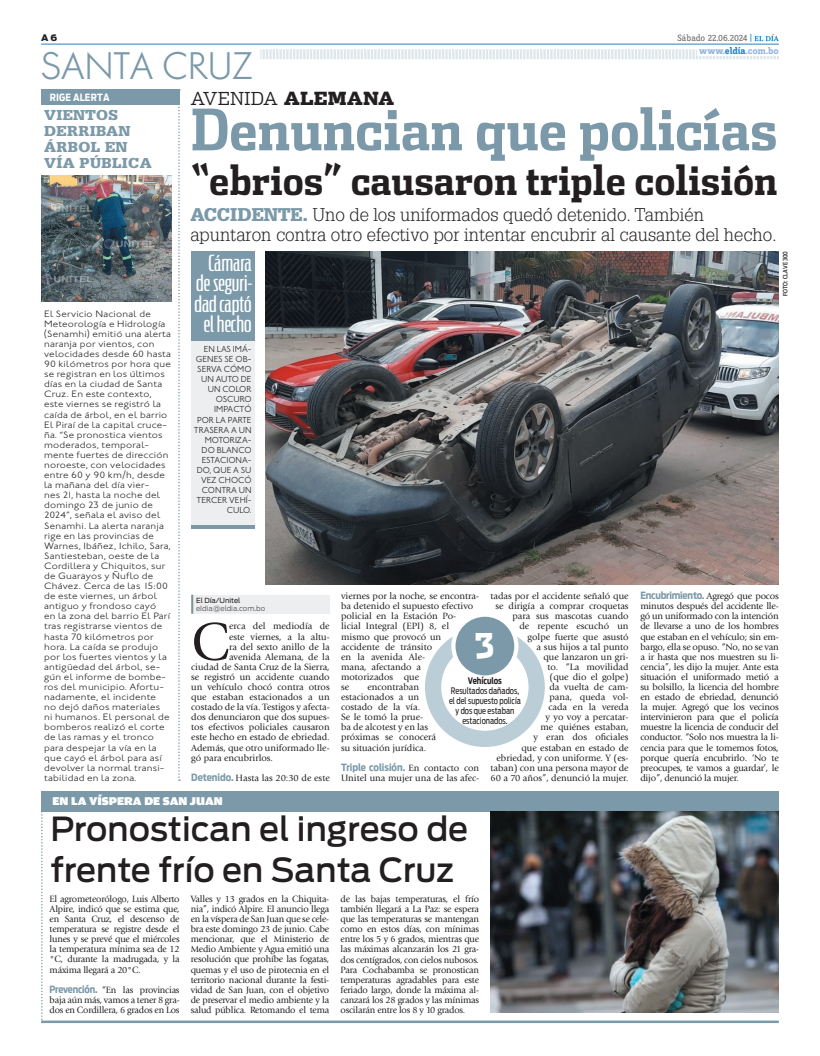
<style>
.page{position:relative;width:820px;height:1056px;background:#fff}
.page>*{position:absolute;margin:0;border:0;box-sizing:border-box;transform-origin:0 0}
.t1{font:700 57px "Dispatch Cond";letter-spacing:-.005em;color:#7b99a9}
.t2{font:55.4px "Giovanni";color:#231f20}
.t3{font:700 40.5px "Dispatch Cond";color:#231f20}
.t4{font:35px "Cg Futura Maxi Lt";color:#7b99a9}
.t5{font:900 34px "Dispatch";color:#fff;scale:.8 1}
.t6{font:500 33px/40.4px "Antenna";color:#231f20}
.t7{font:300 22px/20.2px "Antenna Comp";color:#fff;text-align:center;scale:1.4 1}
.t8{font:300 18px/20.2px "Glypha";color:#231f20}
.t9{font:300 18px "Dispatch";color:#231f20}
.t10{font:900 14px/16px "Glypha";letter-spacing:.02em;color:#7b99a9;scale:1.1 1}
.t11{font:900 12px "Amplitude Wide";color:#fff}
.t12{font:700 10px "Antenna Cond";color:#7b99a9}
.t13{font:700 10px "Antenna Cond";letter-spacing:-.02em;color:#7b99a9}
.t14{font:700 10px "Zine Slab Dis";color:#95b5de}
.t15{font:700 10px "Antenna Cond";letter-spacing:.015em;color:#fff}
.t16{font:9.5px/10.1px "Giovanni";color:#231f20;text-align:justify}
.t17{font:300 9.5px/10.1px "Johnston ITC";letter-spacing:.02em;color:#231f20;scale:1.1 1}
.t18{font:9.5px "Zine Slab Dis";letter-spacing:-.005em;color:#6c6d70}
.t19{font:300 9px/10.1px "Johnston ITC";color:#231f20;text-align:right}
.t20{font:9px/10px "Antenna Cond";color:#231f20;text-align:center;scale:.9 1}
.t21{font:900 9px "Antenna";color:#231f20}
.t22{font:7px/8px "Antenna";color:#6c6d70}
.t23{font:500 6px "Antenna Cond";letter-spacing:.015em;color:#231f20}
.s1{color:#2783c5}
.s2{font-weight:900}
.s3{font-weight:900;color:#7b99a9}
.s4{color:#231f20}
.s5{font-family:"Antenna Cond";font-weight:700;font-size:10px;color:#7b99a9}
.s6{font-weight:700}
.s7{font-family:"Giovanni";font-weight:400;font-size:9.5px;color:#231f20}
</style>
<div class="page">
<svg style="left:260px;top:49px;width:518px;height:10px"></svg>
<hr style="left:41px;top:44px;width:737px;height:1px;background:#2783c5">
<div style="left:696px;top:46px;width:82px;height:9px;background:#fff"></div>
<svg style="left:754px;top:34px;width:24px;height:7px"></svg>
<div style="left:41px;top:791px;width:737px;height:20px;background:#7b99a9"></div>
<img style="left:490px;top:811px;width:288px;height:201px">
<hr style="left:41px;top:1020px;width:737px;height:3px;background:#7b99a9">
<svg style="left:41px;top:811px;width:2px;height:211px"></svg>
<div style="left:191px;top:595px;width:138px;height:19px;background:#eceef0"></div>
<svg style="left:191px;top:595px;width:2px;height:19px"></svg>
<div style="left:425px;top:627px;width:119px;height:120px;background:#bbcdd6;border-radius:50%"></div>
<div style="left:441px;top:643px;width:87px;height:88px;background:#fff;border-radius:50%"></div>
<div style="left:453px;top:615px;width:63px;height:62px;background:#7b99a9;border-radius:50%"></div>
<div style="left:451px;top:613px;width:67px;height:67px;border:4px solid #fff;border-radius:50%"></div>
<img style="left:266px;top:251px;width:512px;height:333px">
<div style="left:191px;top:322px;width:63px;height:203px;background:#eceef0"></div>
<div style="left:191px;top:251px;width:63px;height:89px;background:#7b99a9"></div>
<hr style="left:191px;top:525px;width:63px;height:3px;background:#7b99a9">
<div style="left:41px;top:89px;width:139px;height:16px;background:#7b99a9"></div>
<svg style="left:178px;top:106px;width:2px;height:675px"></svg>
<img style="left:41px;top:175px;width:130px;height:126px">
<p class="t21" style="left:41px;top:33px;width:17px">A 6</p>
<p class="t4" style="left:41px;top:45px;width:213px">SANTA CRUZ</p>
<p class="t18" style="left:677px;top:34px;width:76px">Sábado 22.06.2024 <span class="s1">|</span></p>
<p class="t14" style="left:699px;top:45px;width:81px">www.<span class="s1">eldía</span>.com.bo</p>
<p class="t15" style="left:50px;top:91px;width:61px">RIGE ALERTA</p>
<p class="t10" style="left:44px;top:107px;width:99px">VIENTOS<br>DERRIBAN<br>ÁRBOL EN<br>VÍA PÚBLICA</p>
<p class="t17" style="left:44px;top:308px;width:117px">El Servicio Nacional de<br>M eteorología e H idrología (Senamhi) emitió una alerta naranja por vientos, con velocidades desde 60 hasta<br>90 kilómetros por hora que se registran en los últimos días en la ciudad de Santa<br>Cruz. En este contexto, este viernes se registró la caída de árbol, en el barrio<br>El Piraí de la capital cruce&shy;ña. “Se pronostica vientos moderados, temporal&shy;mente fuertes de dirección noroeste, con velocidades entre 60 y 90 km/h, desde la mañana del día vier-<br>nes 21, hasta la noche del domingo 23 de junio de<br>2024”, señala el aviso del<br>Senamhi. La alerta naranja rige en las provincias de<br>Warnes, I báñez, I chilo, Sara,<br>Santiesteban, oeste de la<br>Cordillera y Chiquitos, sur de Guarayos y Ñuflo de<br>Chávez. Cerca de las 15:00 de este viernes, un árbol antiguo y frondoso cayó<br>en la zona del barrio El Parí tras registrarse vientos de hasta 70 kilómetros por hora. La caída se produjo por los fuertes vientos y la antigüedad del árbol, se&shy;gún el informe de bombe&shy;ros del municipio. Afortu&shy;nadamente, el incidente<br>no dejó daños materiales<br>ni humanos. El personal de bomberos realizó el corte de las ramas y el tronco para despejar la vía en la que cayó el árbol para así devolver la normal transi&shy;tabilidad en la zona.</p>
<p class="t9" style="left:190px;top:86px;width:205px">AVENIDA <span class="s2">ALEMANA</span></p>
<p class="t1" style="left:191px;top:94px;width:587px">Denuncian que policías</p>
<p class="t3" style="left:190px;top:155px;width:588px">“ebrios” causaron triple colisión</p>
<p class="t8" style="left:190px;top:204px;width:587px"><span class="s3">ACCIDENTE.</span> Uno de los uniformados quedó detenido. También apuntaron contra otro efectivo por intentar encubrir al causante del hecho.</p>
<p class="t7" style="left:194px;top:253px;width:43px">Cámara de seguri&shy;dad captó el hecho</p>
<p class="t19" style="left:194px;top:344px;width:59px">En las imá&shy;genes se ob&shy;serva cómo un auto de un color oscuro impactó<br>por la parte trasera a un motoriza&shy;do blanco estaciona&shy;do, que a su vez chocó contra un tercer vehí&shy;culo.</p>
<p class="t23" style="left:781px;top:296px;width:47px;rotate:-90deg">FOTO: CLAVE 300</p>
<p class="t22" style="left:196px;top:596px;width:71px"><span class="s4">El Día/Unitel </span>eldia@eldia.com.bo</p>
<p class="t2" style="left:191px;top:610px;width:39px">C</p>
<p class="t16" style="left:229px;top:621px;width:102px">erca del mediodía de</p>
<p class="t16" style="left:229px;top:631px;width:102px">este viernes, a la altu-</p>
<p class="t16" style="left:229px;top:642px;width:102px">ra del sexto anillo de la</p>
<p class="t16" style="left:229px;top:652px;width:102px">avenida Alemana, de la</p>
<p class="t16" style="left:191px;top:662px;width:140px">ciudad de Santa Cruz de la Sierra,</p>
<p class="t16" style="left:191px;top:672px;width:140px">se registró un accidente cuando</p>
<p class="t16" style="left:191px;top:682px;width:140px">un vehículo chocó contra otros</p>
<p class="t16" style="left:191px;top:692px;width:140px">que estaban estacionados a un</p>
<p class="t16" style="left:191px;top:702px;width:140px">costado de la vía. Testigos y afecta-</p>
<p class="t16" style="left:191px;top:712px;width:140px">dos denunciaron que dos supues-</p>
<p class="t16" style="left:191px;top:722px;width:140px">tos efectivos policiales causaron</p>
<p class="t16" style="left:191px;top:732px;width:140px">este hecho en estado de ebriedad.</p>
<p class="t16" style="left:191px;top:742px;width:140px">Además, que otro uniformado lle-</p>
<p class="t16" style="left:191px;top:753px;width:83px">gó para encubrirlos.</p>
<p class="t16" style="left:191px;top:773px;width:140px"><span class="s5">Detenido.</span> Hasta las 20:30 de este</p>
<p class="t16" style="left:490px;top:591px;width:140px;text-align:right">tadas por el accidente señaló que se dirigía a comprar croquetas para sus mascotas cuando<br>de repente escuchó un<br>golpe fuerte que asustó<br>a sus hijos a tal punto<br>que lanzaron un gri-<br>to. “La movilidad<br>(que dio el golpe)<br>da vuelta de cam-<br>pana, queda vol-<br>cada en la vereda<br>y yo voy a percatar-<br>me quiénes estaban,<br>y eran dos oficiales<br>que estaban en estado de ebriedad, y con uniforme. Y (es&shy;taban) con una persona mayor de<br>60 a 70 años”, denunció la mujer.</p>
<p class="t16" style="left:341px;top:591px;width:139px;text-align:left">viernes por la noche, se encontra&shy;ba detenido el supuesto efectivo policial en la Estación Po-<br>licial Integral (EPI) 8, el mismo que provocó un accidente de tránsito<br>en la avenida Ale-<br>mana, afectando a<br>motorizados que<br>se</p>
<p class="t5" style="left:474px;top:621px;width:26px">3</p>
<p class="t20" style="left:449px;top:675px;width:81px"><span class="s6">Vehículos<br></span>Resultados dañados, el del supuesto policía y dos que estaban estacionados.</p>
<p class="t16" style="left:341px;top:682px;width:97px;text-align:left;text-indent:26px">encontraban estacionados a un costado de la vía.<br>Se le tomó la prue-<br>ba de alcotest y en las próximas se conocerá su situación jurídica.</p>
<p class="t12" style="left:341px;top:761px;width:139px">Triple colisión. <span class="s7">En contacto con</span></p>
<p class="t16" style="left:341px;top:773px;width:140px">Unitel una mujer una de las afec-</p>
<p class="t13" style="left:640px;top:590px;width:140px">Encubrimiento. <span class="s7">Agregó que pocos</span></p>
<p class="t16" style="left:640px;top:601px;width:140px">minutos después del accidente lle&shy;gó un uniformado con la intención de llevarse a uno de los hombres que estaban en el vehículo; sin em&shy;bargo, ella se opuso. “No, no se van a ir hasta que nos muestren su li&shy;cencia”, les dijo la mujer. Ante esta situación el uniformado metió a su bolsillo, la licencia del hombre en estado de ebriedad, denunció la mujer. Agregó que los vecinos intervinieron para que el policía muestre la licencia de conducir del conductor. “Solo nos muestra la li&shy;cencia para que le tomemos fotos, porque quería encubrirlo. ‘No te preocupes, te vamos a guardar’, le dijo”, denunció la mujer.</p>
<p class="t11" style="left:52px;top:794px;width:171px">EN LA VÍSPERA DE SAN JUAN</p>
<p class="t6" style="left:50px;top:809px;width:419px">Pronostican el ingreso de frente frío en Santa Cruz</p>
<p class="t16" style="left:50px;top:894px;width:131px">El agrometeorólogo, Luis Alberto Alpire, indicó que se estima que, en Santa Cruz, el descenso de temperatura se registre desde el lunes y se prevé que el miércoles la temperatura mínima sea de 12 °C, durante la madrugada, y la máxima llegará a 20°C.</p>
<p class="t16" style="left:50px;top:985px;width:131px"><span class="s5">Prevención.</span> “En las provincias baja aún más, vamos a tener 8 gra&shy;dos en Cordillera, 6 grados en Los</p>
<p class="t16" style="left:191px;top:894px;width:140px">Valles y 13 grados en la Chiquita&shy;nia”, indicó Alpire. El anuncio llega en la víspera de San Juan que se cele&shy;bra este domingo 23 de junio. Cabe mencionar, que el Ministerio de Medio Ambiente y Agua emitió una resolución que prohíbe las fogatas, quemas y el uso de pirotecnia en el territorio nacional durante la festi&shy;vidad de San Juan, con el objetivo de preservar el medio ambiente y la salud pública. Retomando el tema</p>
<p class="t16" style="left:340px;top:894px;width:140px">de las bajas temperaturas, el frío también llegará a La Paz: se espera que las temperaturas se mantengan como en estos días, con mínimas entre los 5 y 6 grados, mientras que las máximas alcanzarán los 21 gra&shy;dos centígrados, con cielos nubosos.<br>Para Cochabamba se pronostican temperaturas agradables para este feriado largo, donde la máxima al&shy;canzará los 28 grados y las mínimas oscilarán entre los 8 y 10 grados.</p>
</div>
